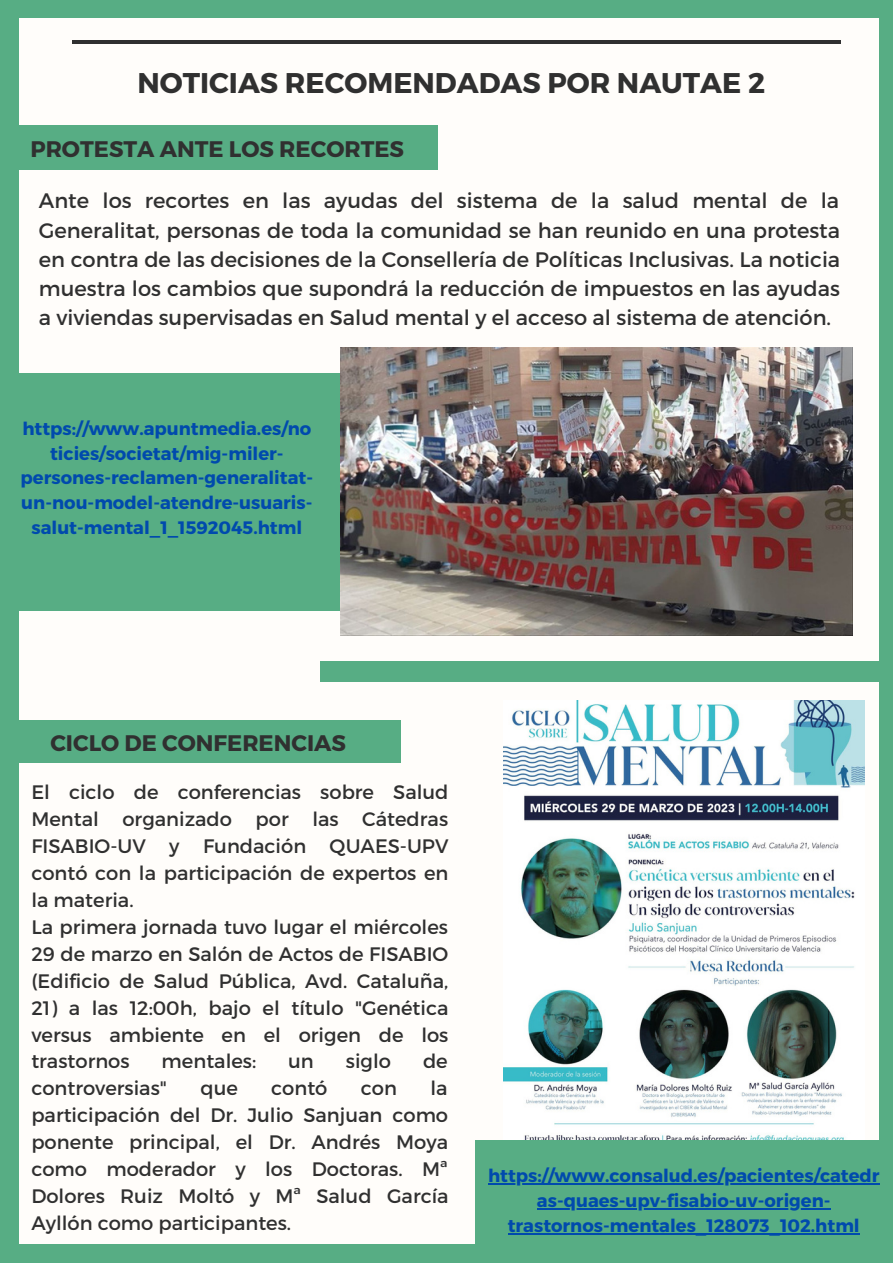
<style>
.page{position:relative;width:893px;height:1264px;background:#fff}
.page>*{position:absolute;margin:0;border:0;box-sizing:border-box;transform-origin:0 0}
.t1{font:700 28.5px "Montserrat";color:#303030}
.t2{font:700 22.5px "Montserrat";color:#303030}
.t3{font:21px/29.2px "Montserrat";color:#303030;text-align:justify}
.t4{font:19.5px/27px "Montserrat";color:#303030;text-align:justify}
.t5{font:700 18px/24.8px "Montserrat";color:#004aad;text-align:center}
</style>
<div class="page">
<div style="left:0;top:0;width:892px;height:1262px;background:#57ad84"></div>
<div style="left:19px;top:18px;width:859px;height:1226px;background:#fffdfa"></div>
<hr style="left:72px;top:40px;width:768px;height:4px;background:#303030">
<div style="left:10px;top:125px;width:427px;height:45px;background:#57ad84"></div>
<div style="left:320px;top:661px;width:572px;height:20px;background:#57ad84"></div>
<div style="left:8px;top:373px;width:380px;height:237px;background:#57ad84"></div>
<div style="left:10px;top:720px;width:390px;height:42px;background:#57ad84"></div>
<img style="left:340px;top:348px;width:512px;height:287px">
<img style="left:503px;top:700px;width:361px;height:440px">
<div style="left:475px;top:1140px;width:404px;height:121px;background:#57ad84"></div>
<hr style="left:488px;top:1183px;width:391px;height:1px;background:#004aad">
<hr style="left:537px;top:1208px;width:293px;height:1px;background:#004aad">
<hr style="left:507px;top:1232px;width:352px;height:2px;background:#004aad">
<h1 class="t1" style="left:137px;top:64px;width:629px">NOTICIAS RECOMENDADAS POR NAUTAE 2</h1>
<p class="t2" style="left:30px;top:134px;width:375px">PROTESTA ANTE LOS RECORTES</p>
<p class="t3" style="left:39px;top:185px;width:802px">Ante los recortes en las ayudas del sistema de la salud mental de la Generalitat, personas de toda la comunidad se han reunido en una protesta en contra de las decisiones de la Consellería de Políticas Inclusivas. La noticia muestra los cambios que supondrá la reducción de impuestos en las ayudas a viviendas supervisadas en Salud mental y el acceso al sistema de atención.</p>
<p class="t5" style="left:21px;top:415px;width:294px">https://www.apuntmedia.es/no ticies/societat/mig-miler&shy;persones-reclamen-generalitat&shy;un-nou-model-atendre-usuaris&shy;salut-mental_1_1592045.html</p>
<p class="t2" style="left:50px;top:728px;width:297px">CICLO DE CONFERENCIAS</p>
<p class="t4" style="left:31px;top:777px;width:418px;text-align:left">El ciclo de conferencias sobre Salud Mental organizado por las Cátedras FISABIO-UV y Fundación QUAES-UPV contó con la participación de expertos en la materia.<br>La primera jornada tuvo lugar el miércoles 29 de marzo en Salón de Actos de FISABIO (Edificio de Salud Pública, Avd. Cataluña,</p>
<p class="t4" style="left:31px;top:993px;width:418px">21) a las 12:00h, bajo el título "Genética versus ambiente en el origen de los trastornos</p>
<p class="t4" style="left:162px;top:1047px;width:96px">mentales:</p>
<p class="t4" style="left:288px;top:1047px;width:27px">un</p>
<p class="t4" style="left:346px;top:1047px;width:47px">siglo</p>
<p class="t4" style="left:423px;top:1047px;width:26px">de</p>
<p class="t4" style="left:31px;top:1074px;width:137px">controversias"</p>
<p class="t4" style="left:200px;top:1074px;width:39px">que</p>
<p class="t4" style="left:271px;top:1074px;width:58px">contó</p>
<p class="t4" style="left:361px;top:1074px;width:38px">con</p>
<p class="t4" style="left:31px;top:1074px;width:419px;text-indent:399px">la participación del Dr. Julio Sanjuan como ponente principal, el Dr. Andrés Moya como moderador y los Doctoras. Mª Dolores Ruiz Moltó y Mª Salud García Ayllón como participantes.</p>
<p class="t5" style="left:488px;top:1162px;width:393px">https://www.consalud.es/pacientes/catedr as-quaes-upv-fisabio-uv-origen&shy;trastornos-mentales_128073_102.html</p>
</div>
